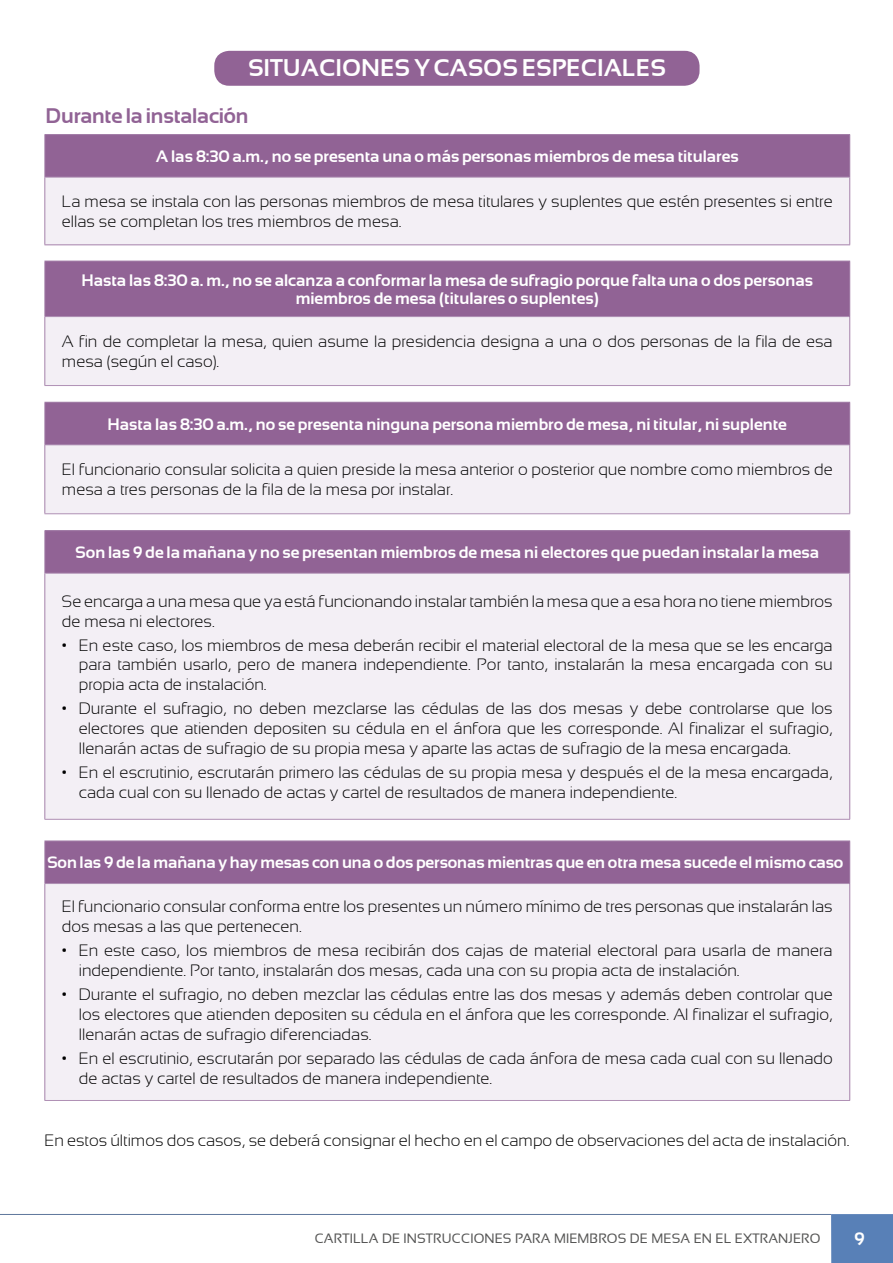
<style>
.page{position:relative;width:893px;height:1263px;background:#fff}
.page>*{position:absolute;margin:0;border:0;box-sizing:border-box;transform-origin:0 0}
.t1{font:700 24px "Sansation";color:#fff}
.t2{font:700 21px "Sansation";letter-spacing:-.01em;color:#916395}
.t3{font:700 18px "Sansation";color:#fff}
.t4{font:300 16.5px/19.8px "Sansation";color:#000}
.t5{font:700 16.5px/18px "Sansation";color:#fff;text-align:center}
.t6{font:13.5px "Sansation";letter-spacing:.01em;color:#565655}
</style>
<div class="page">
<div style="left:831px;top:1214px;width:62px;height:49px;background:#5880b7"></div>
<hr style="left:0;top:1214px;width:831px;height:1px;background:#5e779c">
<div style="left:45px;top:135px;width:805px;height:42px;background:#916395"></div>
<div style="left:45px;top:177px;width:805px;height:68px;background:#f3eff5"></div>
<hr style="left:44px;top:134px;width:806px;height:1px;background:#a581aa">
<hr style="left:44px;top:135px;width:1px;height:42px;background:#a581aa">
<hr style="left:849px;top:135px;width:1px;height:42px;background:#a581aa">
<hr style="left:45px;top:177px;width:804px;height:1px;background:#b091b5">
<hr style="left:44px;top:177px;width:1px;height:67px;background:#a581aa">
<hr style="left:849px;top:177px;width:1px;height:67px;background:#a581aa">
<hr style="left:44px;top:244px;width:806px;height:1px;background:#a581aa">
<div style="left:45px;top:261px;width:805px;height:56px;background:#916395"></div>
<div style="left:45px;top:317px;width:805px;height:68px;background:#f3eff5"></div>
<hr style="left:44px;top:261px;width:1px;height:56px;background:#a581aa">
<hr style="left:44px;top:317px;width:1px;height:68px;background:#a581aa">
<hr style="left:44px;top:261px;width:806px;height:1px;background:#a581aa">
<hr style="left:849px;top:261px;width:1px;height:56px;background:#a581aa">
<hr style="left:849px;top:317px;width:1px;height:68px;background:#a581aa">
<hr style="left:45px;top:316px;width:804px;height:1px;background:#b091b5">
<hr style="left:44px;top:385px;width:806px;height:1px;background:#b091b5">
<div style="left:45px;top:402px;width:805px;height:43px;background:#916395"></div>
<div style="left:45px;top:445px;width:805px;height:69px;background:#f3eff5"></div>
<hr style="left:44px;top:403px;width:1px;height:42px;background:#a581aa">
<hr style="left:44px;top:445px;width:1px;height:68px;background:#a581aa">
<hr style="left:44px;top:402px;width:806px;height:1px;background:#a581aa">
<hr style="left:849px;top:403px;width:1px;height:42px;background:#a581aa">
<hr style="left:849px;top:445px;width:1px;height:68px;background:#a581aa">
<hr style="left:45px;top:444px;width:804px;height:1px;background:#b091b5">
<hr style="left:44px;top:513px;width:806px;height:1px;background:#b091b5">
<div style="left:45px;top:531px;width:805px;height:42px;background:#916395"></div>
<div style="left:45px;top:573px;width:805px;height:246px;background:#f3eff5"></div>
<hr style="left:44px;top:531px;width:1px;height:42px;background:#a581aa">
<hr style="left:44px;top:573px;width:1px;height:246px;background:#a581aa">
<hr style="left:44px;top:530px;width:806px;height:1px;background:#a581aa">
<hr style="left:849px;top:531px;width:1px;height:42px;background:#a581aa">
<hr style="left:849px;top:573px;width:1px;height:246px;background:#a581aa">
<hr style="left:45px;top:573px;width:804px;height:1px;background:#b091b5">
<hr style="left:44px;top:819px;width:806px;height:1px;background:#b091b5">
<div style="left:45px;top:841px;width:805px;height:42px;background:#916395"></div>
<div style="left:45px;top:883px;width:805px;height:217px;background:#f3eff5"></div>
<hr style="left:44px;top:841px;width:1px;height:42px;background:#a581aa">
<hr style="left:44px;top:883px;width:1px;height:217px;background:#a581aa">
<hr style="left:44px;top:840px;width:806px;height:1px;background:#a581aa">
<hr style="left:849px;top:841px;width:1px;height:42px;background:#a581aa">
<hr style="left:849px;top:883px;width:1px;height:217px;background:#a581aa">
<hr style="left:45px;top:883px;width:804px;height:1px;background:#b091b5">
<hr style="left:44px;top:1100px;width:806px;height:1px;background:#b091b5">
<div style="left:214px;top:51px;width:485px;height:35px;background:#916395;border-radius:15px"></div>
<h1 class="t1" style="left:248px;top:54px;width:419px">SITUACIONES Y CASOS ESPECIALES</h1>
<p class="t2" style="left:46px;top:104px;width:204px">Durante la instalación</p>
<p class="t5" style="left:156px;top:147px;width:584px">A las 8:30 a.m., no se presenta una o más personas miembros de mesa titulares</p>
<p class="t4" style="left:62px;top:192px;width:772px">La mesa se instala con las personas miembros de mesa titulares y suplentes que estén presentes si entre ellas se completan los tres miembros de mesa.</p>
<p class="t5" style="left:81px;top:271px;width:733px">Hasta las 8:30 a. m., no se alcanza a conformar la mesa de sufragio porque falta una o dos personas miembros de mesa (titulares o suplentes)</p>
<p class="t4" style="left:62px;top:332px;width:772px">A fin de completar la mesa, quien asume la presidencia designa a una o dos personas de la fila de esa mesa (según el caso).</p>
<p class="t5" style="left:107px;top:415px;width:681px">Hasta las 8:30 a.m., no se presenta ninguna persona miembro de mesa, ni titular, ni suplente</p>
<p class="t4" style="left:62px;top:460px;width:772px">El funcionario consular solicita a quien preside la mesa anterior o posterior que nombre como miembros de mesa a tres personas de la fila de la mesa por instalar.</p>
<p class="t5" style="left:75px;top:543px;width:745px">Son las 9 de la mañana y no se presentan miembros de mesa ni electores que puedan instalar la mesa</p>
<p class="t4" style="left:62px;top:591px;width:772px">Se encarga a una mesa que ya está funcionando instalar también la mesa que a esa hora no tiene miembros de mesa ni electores.</p>
<p class="t4" style="left:79px;top:635px;width:755px;text-align:justify;text-indent:-17px">• En este caso, los miembros de mesa deberán recibir el material electoral de la mesa que se les encarga para también usarlo, pero de manera independiente. Por tanto, instalarán la mesa encargada con su propia acta de instalación.</p>
<p class="t4" style="left:79px;top:699px;width:755px;text-align:justify;text-indent:-17px">• Durante el sufragio, no deben mezclarse las cédulas de las dos mesas y debe controlarse que los electores que atienden depositen su cédula en el ánfora que les corresponde. Al finalizar el sufragio, llenarán actas de sufragio de su propia mesa y aparte las actas de sufragio de la mesa encargada.</p>
<p class="t4" style="left:79px;top:762px;width:755px;text-indent:-17px">• En el escrutinio, escrutarán primero las cédulas de su propia mesa y después el de la mesa encargada, cada cual con su llenado de actas y cartel de resultados de manera independiente.</p>
<p class="t5" style="left:47px;top:853px;width:798px">Son las 9 de la mañana y hay mesas con una o dos personas mientras que en otra mesa sucede el mismo caso</p>
<p class="t4" style="left:62px;top:897px;width:772px">El funcionario consular conforma entre los presentes un número mínimo de tres personas que instalarán las dos mesas a las que pertenecen.</p>
<p class="t4" style="left:79px;top:941px;width:755px;text-indent:-17px">• En este caso, los miembros de mesa recibirán dos cajas de material electoral para usarla de manera independiente. Por tanto, instalarán dos mesas, cada una con su propia acta de instalación.</p>
<p class="t4" style="left:79px;top:984px;width:755px;text-align:justify;text-indent:-17px">• Durante el sufragio, no deben mezclar las cédulas entre las dos mesas y además deben controlar que los electores que atienden depositen su cédula en el ánfora que les corresponde. Al finalizar el sufragio, llenarán actas de sufragio diferenciadas.</p>
<p class="t4" style="left:79px;top:1048px;width:755px;text-indent:-17px">• En el escrutinio, escrutarán por separado las cédulas de cada ánfora de mesa cada cual con su llenado de actas y cartel de resultados de manera independiente.</p>
<p class="t4" style="left:44px;top:1131px;width:806px">En estos últimos dos casos, se deberá consignar el hecho en el campo de observaciones del acta de instalación.</p>
<p class="t6" style="left:315px;top:1231px;width:507px">CARTILLA DE INSTRUCCIONES PARA MIEMBROS DE MESA EN EL EXTRANJERO</p>
<p class="t3" style="left:854px;top:1228px;width:12px">9</p>
</div>
